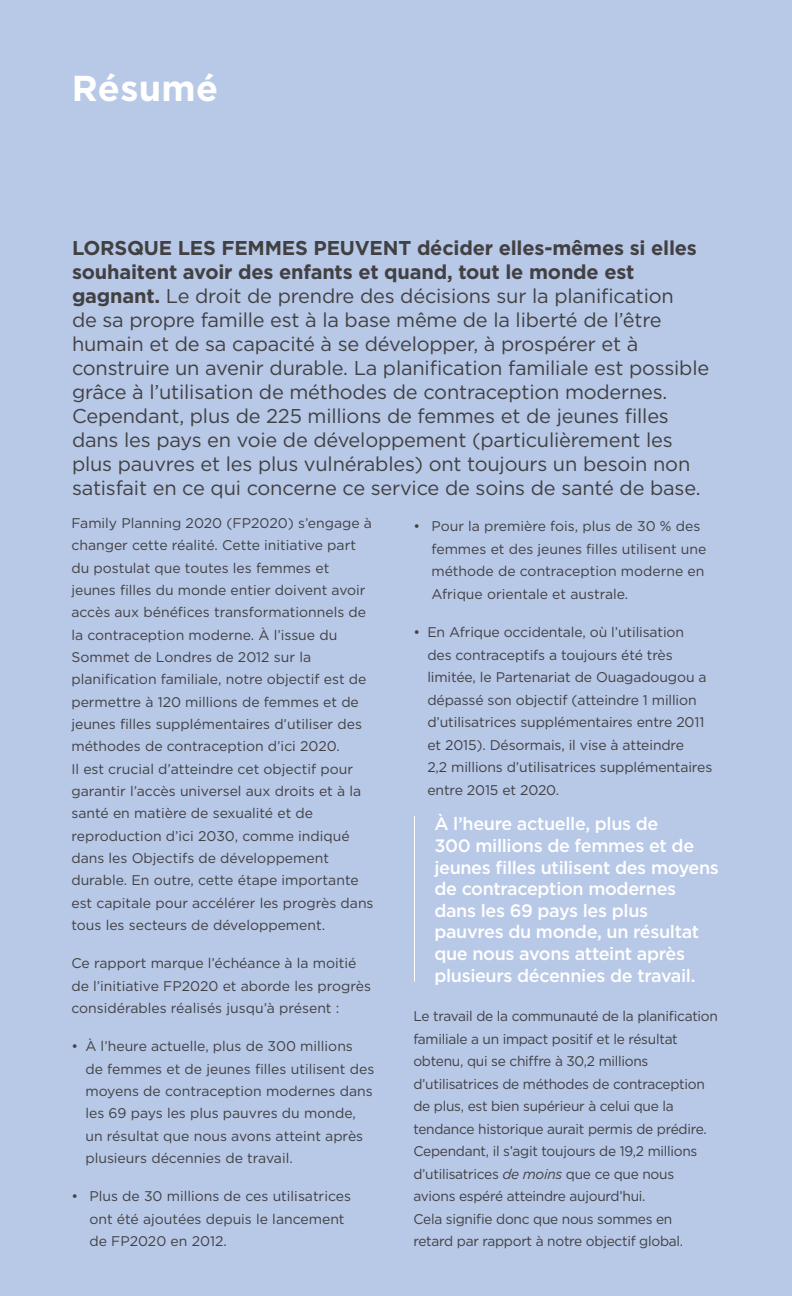
<style>
.page{position:relative;width:792px;height:1296px;background:#b8c8e7}
.page>*{position:absolute;margin:0;border:0;box-sizing:border-box;transform-origin:0 0}
.t1{font:700 36px "Gotham";letter-spacing:.01em;color:#fff}
.t2{font:20px/24px "Gotham";letter-spacing:-.01em;color:#414042}
.t3{font:500 18px/21.6px "Gotham";letter-spacing:-.02em;color:#fff}
.t4{font:14px/22.4px "Gotham";color:#414042}
.t5{font:14px/22.4px "Gotham";letter-spacing:-.02em;color:#414042}
.s1{font-weight:700}
.s2{font-style:italic}
</style>
<div class="page">
<hr style="left:414px;top:816px;width:1px;height:166px;background:#fff">
<h1 class="t1" style="left:72px;top:64px;width:148px">Résumé</h1>
<p class="t2" style="left:72px;top:235px;width:639px"><span class="s1">LORSQUE LES FEMMES PEUVENT décider elles‑mêmes si elles souhaitent avoir des enfants et quand, tout le monde est gagnant.</span> Le droit de prendre des décisions sur la planification<br>de sa propre famille est à la base même de la liberté de l’être humain et de sa capacité à se développer, à prospérer et à construire un avenir durable. La planification familiale est possible grâce à l’utilisation de méthodes de contraception modernes.<br>Cependant, plus de 225 millions de femmes et de jeunes filles dans les pays en voie de développement (particulièrement les plus pauvres et les plus vulnérables) ont toujours un besoin non satisfait en ce qui concerne ce service de soins de santé de base.</p>
<p class="t4" style="left:71px;top:512px;width:304px">Family Planning 2020 (FP2020) s’engage à changer cette réalité. Cette initiative part du postulat que toutes les femmes et jeunes filles du monde entier doivent avoir accès aux bénéfices transformationnels de la contraception moderne. À l’issue du Sommet de Londres de 2012 sur la planification familiale, notre objectif est de permettre à 120 millions de femmes et de jeunes filles supplémentaires d’utiliser des méthodes de contraception d’ici 2020.<br>Il est crucial d’atteindre cet objectif pour garantir l’accès universel aux droits et à la santé en matière de sexualité et de reproduction d’ici 2030, comme indiqué dans les Objectifs de développement durable. En outre, cette étape importante est capitale pour accélérer les progrès dans tous les secteurs de développement.</p>
<p class="t4" style="left:71px;top:952px;width:301px">Ce rapport marque l’échéance à la moitié de l’initiative FP2020 et aborde les progrès considérables réalisés jusqu’à présent :</p>
<p class="t4" style="left:85px;top:1035px;width:290px;text-indent:-14px">• À l’heure actuelle, plus de 300 millions<br>de femmes et de jeunes filles utilisent des moyens de contraception modernes dans les 69 pays les plus pauvres du monde, un résultat que nous avons atteint après plusieurs décennies de travail.</p>
<p class="t4" style="left:89px;top:1185px;width:263px;text-indent:-18px">• Plus de 30 millions de ces utilisatrices ont été ajoutées depuis le lancement de FP2020 en 2012.</p>
<p class="t4" style="left:431px;top:515px;width:277px;text-indent:-18px">• Pour la première fois, plus de 30 % des femmes et des jeunes filles utilisent une méthode de contraception moderne en Afrique orientale et australe.</p>
<p class="t4" style="left:427px;top:621px;width:286px;text-indent:-14px">• En Afrique occidentale, où l’utilisation<br>des contraceptifs a toujours été très limitée, le Partenariat de Ouagadougou a dépassé son objectif (atteindre 1 million d’utilisatrices supplémentaires entre 2011 et 2015). Désormais, il vise à atteindre<br>2,2 millions d’utilisatrices supplémentaires entre 2015 et 2020.</p>
<p class="t3" style="left:434px;top:813px;width:286px">À l’heure actuelle, plus de<br>300 millions de femmes et de jeunes filles utilisent des moyens de contraception modernes dans les 69 pays les plus pauvres du monde, un résultat que nous avons atteint après plusieurs décennies de travail.</p>
<p class="t5" style="left:413px;top:1005px;width:306px">Le travail de la communauté de la planification familiale a un impact positif et le résultat obtenu, qui se chiffre à 30,2 millions d’utilisatrices de méthodes de contraception de plus, est bien supérieur à celui que la tendance historique aurait permis de prédire.<br>Cependant, il s’agit toujours de 19,2 millions d’utilisatrices <span class="s2">de moins</span> que ce que nous avions espéré atteindre aujourd’hui.<br>Cela signifie donc que nous sommes en<br>retard par rapport à notre objectif global.</p>
</div>
